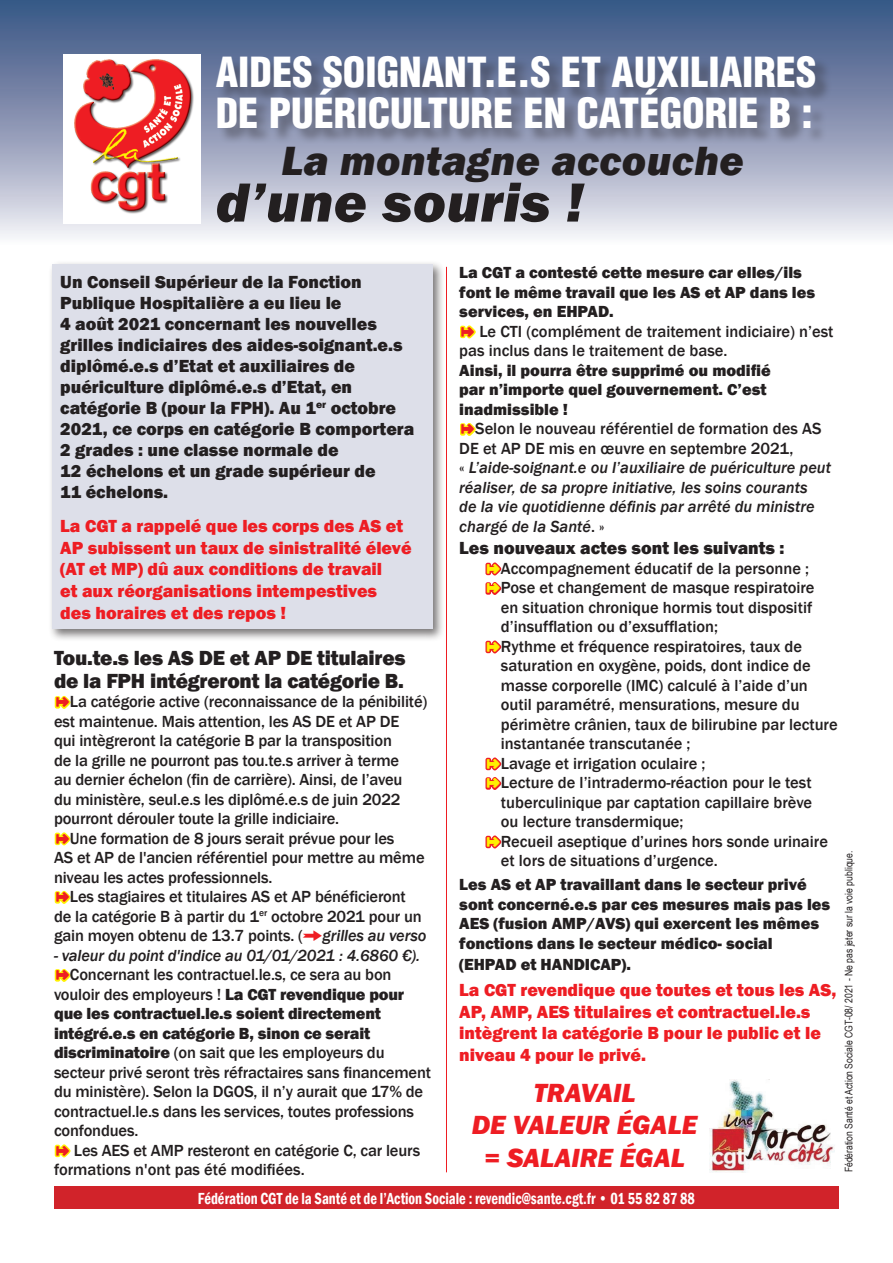
<style>
.page{position:relative;width:893px;height:1263px;background:#fff}
.page>*{position:absolute;margin:0;border:0;box-sizing:border-box;transform-origin:0 0}
.Titre{font:italic 800 57px "Franklin Gothic";letter-spacing:.01em;color:#231f20}
.Titre-2{font:italic 800 42px "Franklin Gothic";letter-spacing:.01em;color:#231f20}
.Titre-3{font:900 condensed 40.5px/40.5px "Helvetica LT Std";color:#fff}
.t1{font:italic 800 27px/32.4px "Franklin Gothic";color:#ee1d23;text-align:center}
.chapo{font:800 21px/22.5px "Franklin Gothic";letter-spacing:-.01em;color:#231f20}
.txt_courant{font:800 18px/21px "Franklin Gothic";color:#231f20}
.txt_courant-2{font:800 18px/21.6px "Franklin Gothic";color:#ee1d23}
.txt_courant-3{font:500 16.5px/19.5px "Franklin Gothic";letter-spacing:-.01em;color:#231f20}
.txt_courant-4{font:800 16.5px/19.5px "Franklin Gothic";color:#231f20}
.txt_courant-5{font:italic 500 16.5px/19.5px "Franklin Gothic";color:#231f20}
.t2{font:600 condensed 16.5px "Franklin Gothic";color:#fff;scale:.88 1}
.t3{font:10.5px "Arial Narrow";color:#231f20}
.s1{font-family:"Follow The Arrow";font-weight:400;color:#ee1d23}
.s2{font-style:italic}
.s3{font-weight:800}
.s4{font-weight:500}
.s5{font-family:"Follow The Arrow";font-weight:400;font-style:normal;color:#ee1d23}
.s6{font-style:normal}
.s7{font-family:"Follow The Arrow";font-weight:400;color:#fff101}
</style>
<div class="page">
<svg style="left:0;top:0;width:893px;height:238px;background:#919eb9"></svg>
<svg style="left:54px;top:695px;width:17px;height:14px"></svg>
<svg style="left:54px;top:832px;width:17px;height:14px"></svg>
<svg style="left:54px;top:891px;width:17px;height:13px"></svg>
<svg style="left:54px;top:969px;width:17px;height:13px"></svg>
<svg style="left:54px;top:1144px;width:17px;height:14px"></svg>
<svg style="left:460px;top:325px;width:16px;height:14px"></svg>
<svg style="left:460px;top:423px;width:16px;height:13px"></svg>
<svg style="left:485px;top:562px;width:17px;height:33px"></svg>
<svg style="left:485px;top:640px;width:17px;height:14px"></svg>
<svg style="left:485px;top:757px;width:17px;height:33px"></svg>
<svg style="left:485px;top:835px;width:17px;height:14px"></svg>
<img style="left:63px;top:54px;width:138px;height:169px">
<div style="left:54px;top:1187px;width:785px;height:22px;background:#d1232a"></div>
<div style="left:48px;top:260px;width:397px;height:382px;background:#231f20;opacity:.6"></div>
<div style="left:52px;top:264px;width:381px;height:365px;background:#dddfe9"></div>
<hr style="left:446px;top:267px;width:1px;height:905px;background:#ee1d23">
<img style="left:710px;top:1080px;width:125px;height:92px">
<div style="left:217px;top:57px;width:615px;height:88px;background:#231f20;opacity:.4"></div>
<p class="Titre-3" style="left:216px;top:52px;width:602px">AIDES SOIGNANT.E.S ET AUXILIAIRES<br>DE PUÉRICULTURE EN CATÉGORIE B :</p>
<p class="Titre-2" style="left:281px;top:134px;width:464px">La montagne accouche</p>
<p class="Titre" style="left:216px;top:165px;width:369px">d’une souris !</p>
<p class="txt_courant" style="left:60px;top:271px;width:355px">Un Conseil Supérieur de la Fonction Publique Hospitalière a eu lieu le<br>4 août 2021 concernant les nouvelles grilles indiciaires des aides-soignant.e.s diplômé.e.s d’Etat et auxiliaires de puériculture diplômé.e.s d’Etat, en catégorie B (pour la FPH). Au 1<sup>er</sup> octobre 2021, ce corps en catégorie B comportera 2 grades : une classe normale de<br>12 échelons et un grade supérieur de<br>11 échelons.</p>
<p class="txt_courant-2" style="left:60px;top:515px;width:353px">La CGT a rappelé que les corps des AS et AP subissent un taux de sinistralité élevé (AT et MP) dû aux conditions de travail<br>et aux réorganisations intempestives des horaires et des repos !</p>
<p class="chapo" style="left:54px;top:647px;width:353px">Tou.te.s les AS DE et AP DE titulaires de la FPH intégreront la catégorie B.</p>
<p class="txt_courant-3" style="left:54px;top:692px;width:375px"><span class="s1">U</span>La catégorie active (reconnaissance de la pénibilité) est maintenue. Mais attention, les AS DE et AP DE<br>qui intègreront la catégorie B par la transposition<br>de la grille ne pourront pas tou.te.s arriver à terme<br>au dernier échelon (fin de carrière). Ainsi, de l’aveu<br>du ministère, seul.e.s les diplômé.e.s de juin 2022 pourront dérouler toute la grille indiciaire.<br><span class="s1">U</span>Une formation de 8 jours serait prévue pour les<br>AS et AP de l'ancien référentiel pour mettre au même niveau les actes professionnels.</p>
<p class="txt_courant-3" style="left:54px;top:887px;width:374px"><span class="s1">U</span>Les stagiaires et titulaires AS et AP bénéficieront de la catégorie B à partir du 1<sup>er</sup> octobre 2021 pour un gain moyen obtenu de 13.7 points. (<span class="s1">Q</span><span class="s2">grilles au verso</span></p>
<p class="txt_courant-5" style="left:54px;top:946px;width:368px">- valeur du point d'indice au 01/01/2021 : 4.6860 €).</p>
<p class="txt_courant-3" style="left:54px;top:965px;width:379px"><span class="s1">U</span>Concernant les contractuel.le.s, ce sera au bon vouloir des employeurs ! <span class="s3">La CGT revendique pour que les contractuel.le.s soient directement intégré.e.s en catégorie B, sinon ce serait discriminatoire</span> (on sait que les employeurs du secteur privé seront très réfractaires sans financement du ministère). Selon la DGOS, il n’y aurait que 17% de contractuel.le.s dans les services, toutes professions confondues.</p>
<p class="txt_courant-3" style="left:54px;top:1141px;width:368px"><span class="s1">U</span> Les AES et AMP resteront en catégorie C, car leurs formations n'ont pas été modifiées.</p>
<p class="txt_courant-4" style="left:459px;top:263px;width:357px">La CGT a contesté cette mesure car elles/ils font le même travail que les AS et AP dans les services, en EHPAD.</p>
<p class="txt_courant-4" style="left:459px;top:322px;width:376px"><span class="s1">U</span> <span class="s4">Le CTI (complément de traitement indiciaire) n’est pas inclus dans le traitement de base.<br></span>Ainsi, il pourra être supprimé ou modifié<br>par n’importe quel gouvernement. C’est inadmissible !</p>
<p class="txt_courant-5" style="left:459px;top:419px;width:373px"><span class="s5">U</span><span class="s6">Selon le nouveau référentiel de formation des AS DE et AP DE mis en œuvre en septembre 2021,<br>«</span> L’aide-soignant.e ou l’auxiliaire de puériculture peut réaliser, de sa propre initiative, les soins courants<br>de la vie quotidienne définis par arrêté du ministre chargé de la Santé<span class="s6">. »</span></p>
<p class="txt_courant" style="left:459px;top:538px;width:327px">Les nouveaux actes sont les suivants :</p>
<p class="txt_courant-3" style="left:485px;top:559px;width:326px"><span class="s7">U</span>Accompagnement éducatif de la personne ;</p>
<p class="txt_courant-3" style="left:501px;top:578px;width:315px;text-indent:-16px"><span class="s7">U</span>Pose et changement de masque respiratoire en situation chronique hormis tout dispositif d’insufflation ou d’exsufflation;</p>
<p class="txt_courant-3" style="left:501px;top:637px;width:338px;text-indent:-16px"><span class="s7">U</span>Rythme et fréquence respiratoires, taux de saturation en oxygène, poids, dont indice de masse corporelle (IMC) calculé à l’aide d’un outil paramétré, mensurations, mesure du périmètre crânien, taux de bilirubine par lecture instantanée transcutanée ;</p>
<p class="txt_courant-3" style="left:485px;top:754px;width:222px"><span class="s7">U</span>Lavage et irrigation oculaire ;</p>
<p class="txt_courant-3" style="left:501px;top:773px;width:313px;text-align:justify;text-indent:-16px"><span class="s7">U</span>Lecture de l’intradermo-réaction pour le test tuberculinique par captation capillaire brève ou lecture transdermique;</p>
<p class="txt_courant-3" style="left:501px;top:832px;width:329px;text-indent:-16px"><span class="s7">U</span>Recueil aseptique d’urines hors sonde urinaire et lors de situations d’urgence.</p>
<p class="txt_courant-4" style="left:459px;top:875px;width:373px">Les AS et AP travaillant dans le secteur privé sont concerné.e.s par ces mesures mais pas les AES (fusion AMP/AVS) qui exercent les mêmes fonctions dans le secteur médico- social</p>
<p class="txt_courant-4" style="left:459px;top:955px;width:173px">(EHPAD et HANDICAP).</p>
<p class="txt_courant-2" style="left:459px;top:979px;width:379px">La CGT revendique que toutes et tous les AS, AP, AMP, AES titulaires et contractuel.le.s intègrent la catégorie B pour le public et le niveau 4 pour le privé.</p>
<p class="t1" style="left:472px;top:1077px;width:227px">TRAVAIL<br>DE VALEUR ÉGALE = SALAIRE ÉGAL</p>
<p class="t3" style="left:841px;top:1172px;width:323px;rotate:-90deg">Fédération Santé et Action Sociale CGT-08/ 2021 - Ne pas jeter sur la voie publique.</p>
<p class="t2" style="left:198px;top:1187px;width:566px">Fédération CGT de la Santé et de l’Action Sociale : revendic@sante.cgt.fr • 01 55 82 87 88</p>
</div>
